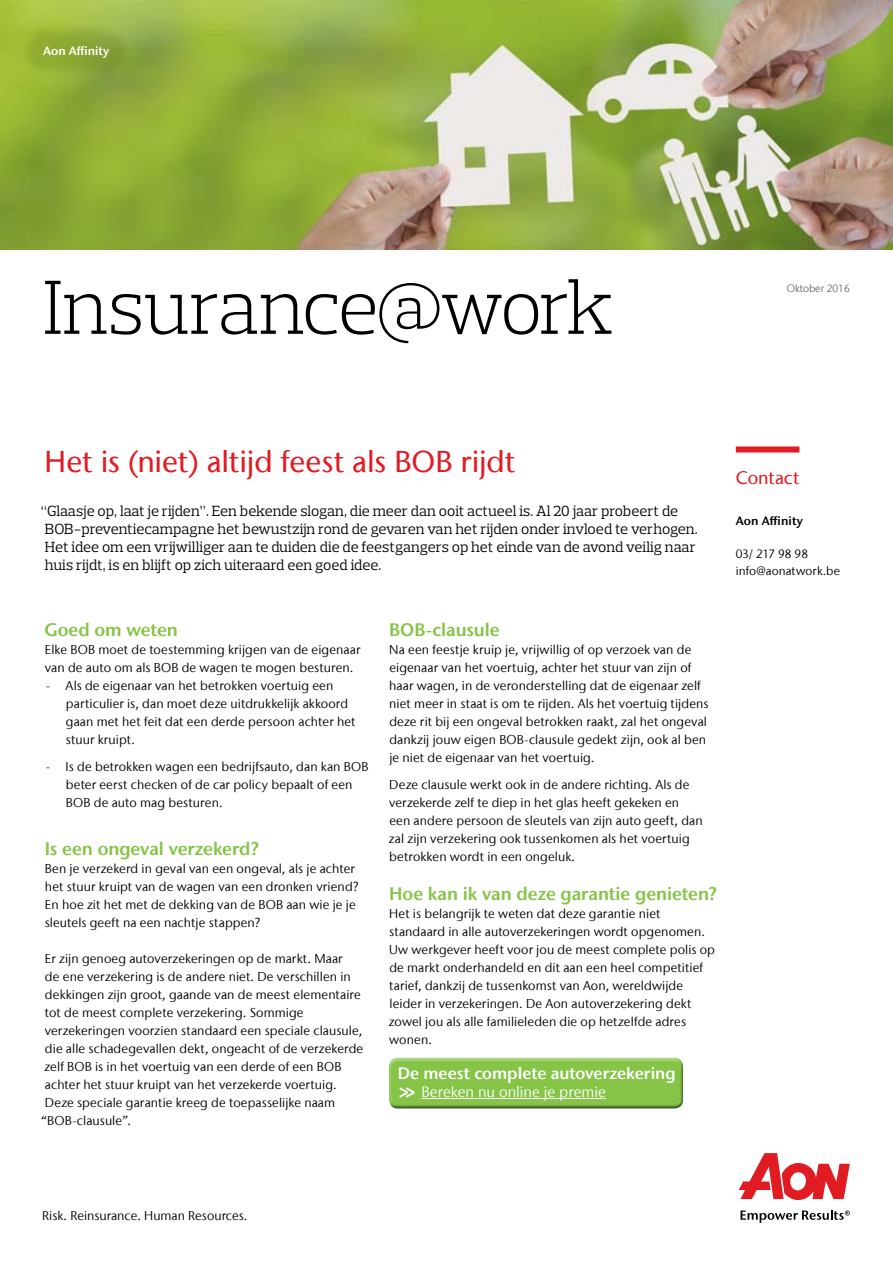
<style>
.page{position:relative;width:893px;height:1263px;background:#fff}
.page>*{position:absolute;margin:0;border:0;box-sizing:border-box;transform-origin:0 0}
.t1{font:300 78px "Prelo Slab";letter-spacing:-.035em;color:#000}
.t2{font:500 30px "Stone Sans IIITC Com";letter-spacing:-.005em;color:#e11b22}
.t3{font:600 18px "Stone Sans IIITC Com";letter-spacing:-.005em;color:#85c446}
.t4{font:500 18px "Stone Sans IIITC Com";color:#e11b22}
.t5{font:600 16.5px "Stone Sans IIITC Com";color:#fff}
.t6{font:15px/18px "Prelo Slab";letter-spacing:-.005em;color:#000}
.t7{font:15px "Stone Sans IIITC Com";color:#fff}
.t8{font:12.75px/18px "Stone Sans IIITC Com";letter-spacing:.01em;color:#000}
.t9{font:12px/16.5px "Stone Sans IIITC Com";letter-spacing:.005em;color:#000}
.t10{font:600 12px "Stone Sans IIITC Com";color:#fff}
.t11{font:600 12px "Stone Sans IIITC Com";letter-spacing:.015em;color:#000}
.t12{font:300 10.5px "Stone Sans IIITC Com";color:#4d4d4f}
.s1{font-weight:800;font-size:18px}
</style>
<div class="page">
<svg style="left:739px;top:1153px;width:111px;height:47px"></svg>
<svg style="left:740px;top:1210px;width:110px;height:13px"></svg>
<img style="left:0;top:0;width:893px;height:249px">
<div style="left:20px;top:23px;width:113px;height:59px;background:#000;opacity:.1"></div>
<div style="left:736px;top:446px;width:63px;height:6px;background:#e11b22"></div>
<div style="left:385px;top:1055px;width:300px;height:51px;background:#fff;opacity:.49"></div>
<div style="left:387px;top:1059px;width:301px;height:50px;background:#000;opacity:.61"></div>
<hr style="left:421px;top:1098px;width:185px;height:1px;background:#fff">
<p class="t10" style="left:43px;top:44px;width:68px">Aon Affinity</p>
<h1 class="t1" style="left:43px;top:260px;width:572px">Insurance@work</h1>
<p class="t12" style="left:787px;top:282px;width:65px">Oktober 2016</p>
<h2 class="t2" style="left:45px;top:442px;width:472px">Het is (niet) altijd feest als BOB rijdt</h2>
<p class="t6" style="left:41px;top:502px;width:658px">“Glaasje op, laat je rijden”. Een bekende slogan, die meer dan ooit actueel is. Al 20 jaar probeert de BOB-preventiecampagne het bewustzijn rond de gevaren van het rijden onder invloed te verhogen.<br>Het idee om een vrijwilliger aan te duiden die de feestgangers op het einde van de avond veilig naar huis rijdt, is en blijft op zich uiteraard een goed idee.</p>
<h3 class="t3" style="left:44px;top:619px;width:135px">Goed om weten</h3>
<p class="t8" style="left:45px;top:641px;width:317px">Elke BOB moet de toestemming krijgen van de eigenaar van de auto om als BOB de wagen te mogen besturen.</p>
<p class="t8" style="left:66px;top:677px;width:291px;text-indent:-20px">- Als de eigenaar van het betrokken voertuig een particulier is, dan moet deze uitdrukkelijk akkoord gaan met het feit dat een derde persoon achter het stuur kruipt.</p>
<p class="t8" style="left:66px;top:758px;width:304px;text-indent:-20px">- Is de betrokken wagen een bedrijfsauto, dan kan BOB beter eerst checken of de car policy bepaalt of een<br>BOB de auto mag besturen.</p>
<h3 class="t3" style="left:45px;top:837px;width:216px">Is een ongeval verzekerd?</h3>
<p class="t8" style="left:45px;top:860px;width:315px">Ben je verzekerd in geval van een ongeval, als je achter het stuur kruipt van de wagen van een dronken vriend?<br>En hoe zit het met de dekking van de BOB aan wie je je sleutels geeft na een nachtje stappen?</p>
<p class="t8" style="left:45px;top:950px;width:299px">Er zijn genoeg autoverzekeringen op de markt. Maar</p>
<p class="t8" style="left:45px;top:968px;width:307px">de ene verzekering is de andere niet. De verschillen in</p>
<p class="t8" style="left:45px;top:986px;width:317px">dekkingen zijn groot, gaande van de meest elementaire</p>
<p class="t8" style="left:45px;top:1004px;width:260px">tot de meest complete verzekering. Sommige</p>
<p class="t8" style="left:45px;top:1022px;width:319px">verzekeringen voorzien standaard een speciale clausule,</p>
<p class="t8" style="left:45px;top:1040px;width:320px">die alle schadegevallen dekt, ongeacht of de verzekerde</p>
<p class="t8" style="left:44px;top:1058px;width:299px">zelf BOB is in het voertuig van een derde of een BOB</p>
<p class="t8" style="left:45px;top:1076px;width:293px">achter het stuur kruipt van het verzekerde voertuig.</p>
<p class="t8" style="left:45px;top:1094px;width:292px">Deze speciale garantie kreeg de toepasselijke naam</p>
<p class="t8" style="left:41px;top:1112px;width:91px">“BOB-clausule”.</p>
<h3 class="t3" style="left:389px;top:619px;width:112px">BOB-clausule</h3>
<p class="t8" style="left:389px;top:641px;width:321px">Na een feestje kruip je, vrijwillig of op verzoek van de eigenaar van het voertuig, achter het stuur van zijn of haar wagen, in de veronderstelling dat de eigenaar zelf niet meer in staat is om te rijden. Als het voertuig tijdens deze rit bij een ongeval betrokken raakt, zal het ongeval dankzij jouw eigen BOB-clausule gedekt zijn, ook al ben je niet de eigenaar van het voertuig.</p>
<p class="t8" style="left:389px;top:776px;width:315px">Deze clausule werkt ook in de andere richting. Als de verzekerde zelf te diep in het glas heeft gekeken en een andere persoon de sleutels van zijn auto geeft, dan zal zijn verzekering ook tussenkomen als het voertuig betrokken wordt in een ongeluk.</p>
<h3 class="t3" style="left:389px;top:882px;width:330px">Hoe kan ik van deze garantie genieten?</h3>
<p class="t8" style="left:389px;top:905px;width:328px">Het is belangrijk te weten dat deze garantie niet standaard in alle autoverzekeringen wordt opgenomen.<br>Uw werkgever heeft voor jou de meest complete polis op de markt onderhandeld en dit aan een heel competitief tarief, dankzij de tussenkomst van Aon, wereldwijde leider in verzekeringen. De Aon autoverzekering dekt zowel jou als alle familieleden die op hetzelfde adres wonen.</p>
<p class="t5" style="left:398px;top:1063px;width:279px">De meest complete autoverzekering</p>
<p class="t7" style="left:398px;top:1082px;width:210px"><span class="s1">&gt;&gt;</span> Bereken nu online je premie</p>
<h3 class="t4" style="left:736px;top:466px;width:65px">Contact</h3>
<p class="t11" style="left:736px;top:513px;width:69px">Aon Affinity</p>
<p class="t9" style="left:736px;top:545px;width:106px">03/ 217 98 98 info@aonatwork.be</p>
<p class="t8" style="left:42px;top:1206px;width:207px">Risk. Reinsurance. Human Resources.</p>
</div>
